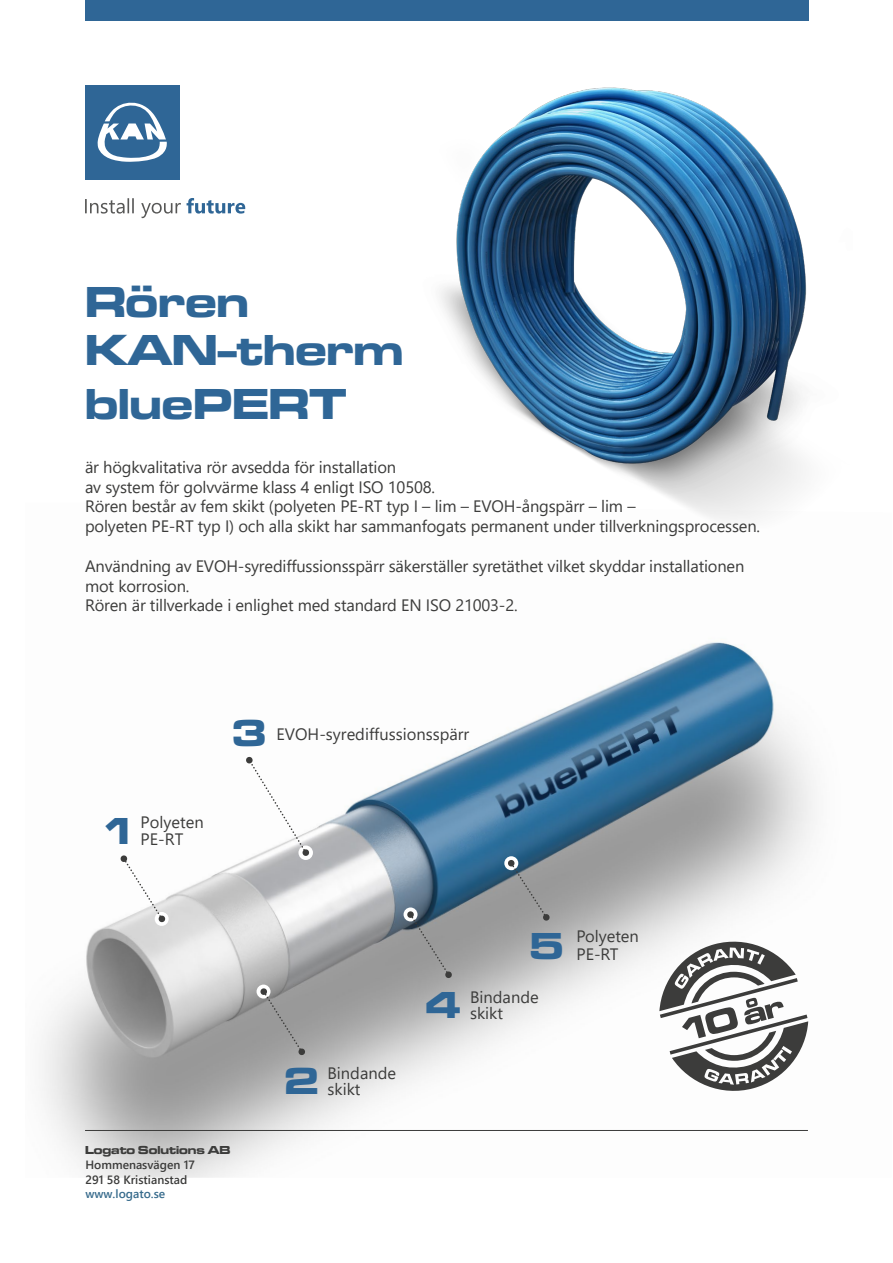
<style>
.page{position:relative;width:893px;height:1263px;background:#fff}
.page>*{position:absolute;margin:0;border:0;box-sizing:border-box;transform-origin:0 0}
.t1{font:45px/48px "Microgramma D Bol Ext";color:#2f6696}
.t2{font:39px "Microgramma D Bol Ext";color:#2f6696}
.t3{font:16.5px/19.8px "Segoe UI";letter-spacing:-.01em;color:#3c3c3b}
.t4{font:600 12px/14.4px "Segoe UI";color:#3c3c3b}
.t5{font:700 12px "Microgramma Ext D";color:#3c3c3b}
.t6{font:600 12px "Segoe UI";color:#376b8c}
</style>
<div class="page">
<img style="left:42px;top:642px;width:773px;height:536px">
<div style="left:85px;top:0;width:723px;height:21px;background:#2f6696"></div>
<hr style="left:85px;top:1130px;width:723px;height:1px;background:#3c3c3b">
<img style="left:440px;top:87px;width:367px;height:433px">
<div style="left:404px;top:907px;width:13px;height:14px;background:#fff;border-radius:50%"></div>
<div style="left:257px;top:984px;width:13px;height:14px;background:#fff;border-radius:50%"></div>
<svg style="left:504px;top:856px;width:14px;height:14px"></svg>
<div style="left:155px;top:912px;width:14px;height:14px;background:#fff;border-radius:50%"></div>
<div style="left:298px;top:845px;width:15px;height:15px;background:#fff;border-radius:50%"></div>
<svg style="left:407px;top:911px;width:45px;height:67px;background:#8b8e91"></svg>
<svg style="left:507px;top:859px;width:43px;height:62px;background:#8e9295"></svg>
<svg style="left:659px;top:936px;width:149px;height:161px"></svg>
<div style="left:85px;top:85px;width:94px;height:94px;background:#2f6696"></div>
<svg style="left:97px;top:102px;width:70px;height:60px"></svg>
<svg style="left:187px;top:198px;width:58px;height:16px"></svg>
<svg style="left:85px;top:198px;width:96px;height:20px"></svg>
<svg style="left:120px;top:855px;width:46px;height:67px"></svg>
<svg style="left:246px;top:756px;width:64px;height:100px"></svg>
<svg style="left:260px;top:988px;width:45px;height:67px;background:#989898"></svg>
<h1 class="t1" style="left:85px;top:278px;width:320px">Rören<br>KAN-therm</h1>
<h1 class="t1" style="left:85px;top:380px;width:263px">bluePERT</h1>
<p class="t3" style="left:85px;top:456px;width:677px">är högkvalitativa rör avsedda för installation<br>av system för golvvärme klass 4 enligt ISO 10508.<br>Rören består av fem skikt (polyeten PE-RT typ I – lim – EVOH-ångspärr – lim –<br>polyeten PE-RT typ I) och alla skikt har sammanfogats permanent under tillverkningsprocessen.</p>
<p class="t3" style="left:85px;top:555px;width:661px">Användning av EVOH-syrediffussionsspärr säkerställer syretäthet vilket skyddar installationen mot korrosion.<br>Rören är tillverkade i enlighet med standard EN ISO 21003-2.</p>
<h2 class="t2" style="left:101px;top:804px;width:37px">1</h2>
<p class="t3" style="left:141px;top:813px;width:65px;line-height:16.5px">Polyeten<br>PE-RT</p>
<h2 class="t2" style="left:232px;top:706px;width:37px">3</h2>
<p class="t3" style="left:277px;top:723px;width:194px">EVOH-syrediffussionsspärr</p>
<p class="t5" style="left:85px;top:1141px;width:147px">Logato Solutions AB</p>
<p class="t4" style="left:85px;top:1157px;width:111px">Hommenasvägen 17<br>291 58 Kristianstad</p>
<p class="t6" style="left:85px;top:1182px;width:81px">www.logato.se</p>
<h2 class="t2" style="left:284px;top:1055px;width:37px">2</h2>
<p class="t3" style="left:327px;top:1063px;width:70px;line-height:16.5px">Bindande skikt</p>
<h2 class="t2" style="left:529px;top:919px;width:37px">5</h2>
<h2 class="t2" style="left:425px;top:978px;width:37px">4</h2>
<p class="t3" style="left:470px;top:987px;width:70px;line-height:16.5px">Bindande skikt</p>
<p class="t3" style="left:576px;top:926px;width:64px;line-height:18px">Polyeten<br>PE-RT</p>
</div>
